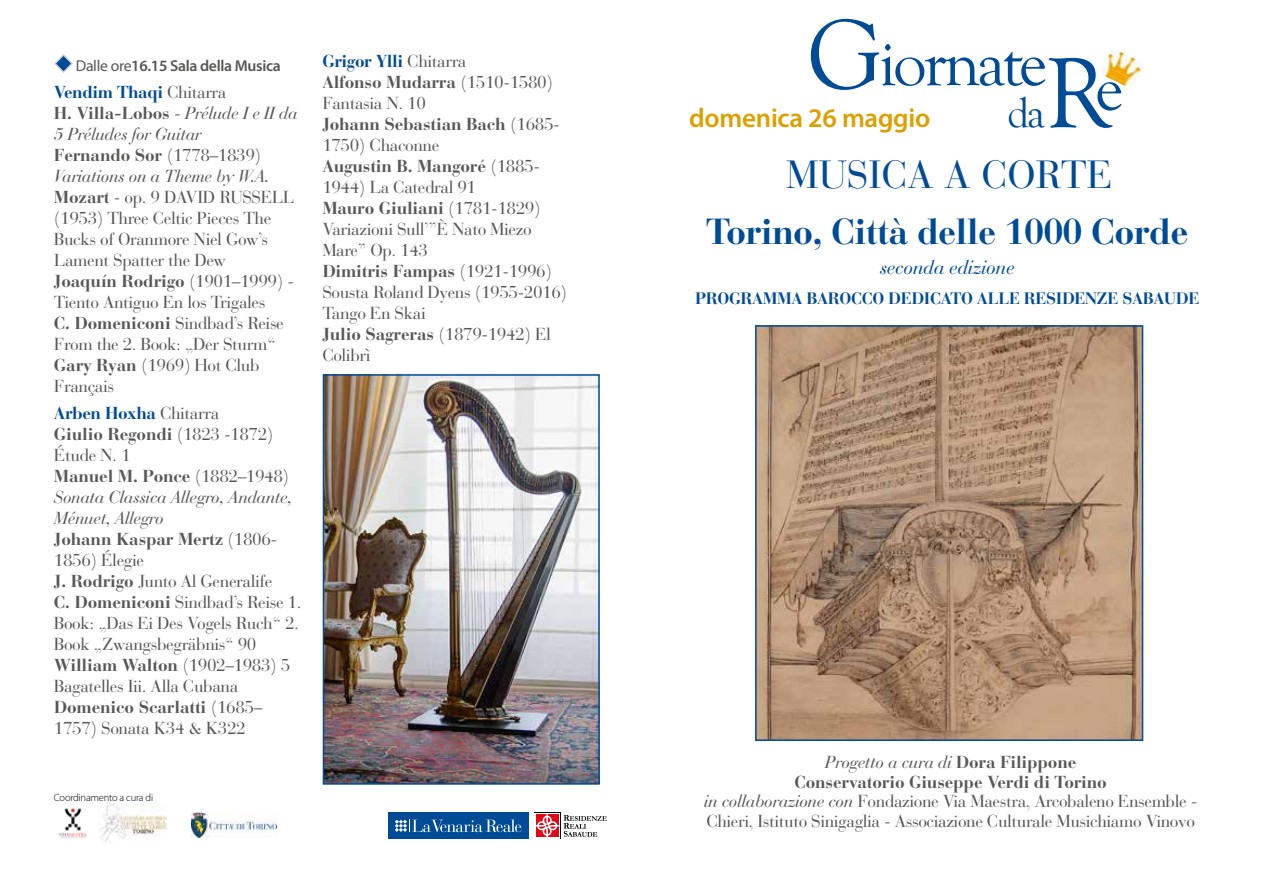
<style>
.page{position:relative;width:1263px;height:893px;background:#fff}
.page>*{position:absolute;margin:0;border:0;box-sizing:border-box;transform-origin:0 0}
.t1{font:102.6px "Goudy Old Style T";color:#004b96}
.t2{font:67.35px "Goudy Old Style T";letter-spacing:-.05em;color:#004b96}
.t3{font:42.45px "Goudy Old Style T";color:#004b96}
.t4{font:39px "Bauer Bodoni CE";color:#004b96}
.t5{font:700 36px "Bauer Bodoni";letter-spacing:-.02em;color:#004b96}
.t6{font:600 27px "Myriad Pro";letter-spacing:-.01em;color:#dea000}
.t7{font:italic 19.5px "Bauer Bodoni";letter-spacing:-.02em;color:#004b96}
.t8{font:17.25px/21px "Bauer Bodoni";letter-spacing:-.025em;color:#575756}
.t9{font:700 16.5px "Bauer Bodoni";letter-spacing:-.02em;color:#004b96}
.t10{font:600 15.75px "Myriad Pro";letter-spacing:-.02em;color:#575756}
.t11{font:300 10.5px "Myriad Pro";letter-spacing:-.02em;color:#000}
.s1{font-weight:400}
.s2{font-weight:700;color:#004b96}
.s3{font-weight:700}
.s4{font-style:italic}
</style>
<div class="page">
<img style="left:1118px;top:51px;width:7px;height:3px">
<img style="left:1107px;top:54px;width:34px;height:20px">
<img style="left:1107px;top:60px;width:31px;height:19px">
<img style="left:1104px;top:65px;width:31px;height:15px">
<img style="left:1104px;top:71px;width:28px;height:16px">
<img style="left:758px;top:328px;width:382px;height:410px">
<div style="left:755px;top:325px;width:388px;height:416px;border:2px solid #004b96"></div>
<img style="left:326px;top:377px;width:271px;height:405px">
<div style="left:323px;top:374px;width:277px;height:411px;border:2px solid #004b96"></div>
<svg style="left:54px;top:54px;width:19px;height:19px"></svg>
<img style="left:59px;top:808px;width:28px;height:31px">
<img style="left:100px;top:804px;width:67px;height:38px">
<div style="left:388px;top:813px;width:140px;height:26px;background:#004b96"></div>
<svg style="left:395px;top:819px;width:126px;height:13px"></svg>
<svg style="left:536px;top:814px;width:71px;height:23px"></svg>
<img style="left:191px;top:812px;width:86px;height:26px">
<p class="t10" style="left:76px;top:57px;width:207px"><span class="s1">Dalle ore</span>16.15 Sala della Musica</p>
<p class="t8" style="left:54px;top:82px;width:245px"><span class="s2">Vendim Thaqi</span> Chitarra<br><span class="s3">H. Villa-Lobos</span> - <span class="s4">Prélude I e II da<br>5 Préludes for Guitar<br></span><span class="s3">Fernando Sor</span> (1778–1839)<br><span class="s4">Variations on a Theme by W.A.<br></span><span class="s3">Mozart</span> - op. 9 DAVID RUSSELL (1953) Three Celtic Pieces The<br>Bucks of Oranmore Niel Gow’s<br>Lament Spatter the Dew<br><span class="s3">Joaquín Rodrigo</span> (1901–1999) -<br>Tiento Antiguo En los Trigales<br><span class="s3">C. Domeniconi</span> Sindbad’s Reise<br>From the 2. Book: „Der Sturm“<br><span class="s3">Gary Ryan</span> (1969) Hot Club<br>Français</p>
<p class="t8" style="left:54px;top:403px;width:249px"><span class="s2">Arben Hoxha</span> Chitarra<br><span class="s3">Giulio Regondi</span> (1823 -1872)<br>Étude N. 1<br><span class="s3">Manuel M. Ponce</span> (1882–1948)<br><span class="s4">Sonata Classica Allegro, Andante,<br>Ménuet, Allegro<br></span><span class="s3">Johann Kaspar Mertz</span> (1806-<br>1856) Élegie<br><span class="s3">J. Rodrigo</span> Junto Al Generalife<br><span class="s3">C. Domeniconi</span> Sindbad’s Reise 1.<br>Book: „Das Ei Des Vogels Ruch“ 2.<br>Book „Zwangsbegräbnis“ 90<br><span class="s3">William Walton</span> (1902–1983) 5<br>Bagatelles Iii. Alla Cubana<br><span class="s3">Domenico Scarlatti</span> (1685–<br>1757) Sonata K34 &amp; K322</p>
<p class="t11" style="left:54px;top:792px;width:101px">Coordinamento a cura di</p>
<p class="t8" style="left:322px;top:51px;width:246px"><span class="s2">Grigor Ylli</span> Chitarra<br><span class="s3">Alfonso Mudarra</span> (1510-1580)<br>Fantasia N. 10<br><span class="s3">Johann Sebastian Bach</span> (1685-<br>1750) Chaconne<br><span class="s3">Augustin B. Mangoré</span> (1885-<br>1944) La Catedral 91<br><span class="s3">Mauro Giuliani</span> (1781-1829)<br>Variazioni Sull’”È Nato Miezo<br>Mare” Op. 143<br><span class="s3">Dimitris Fampas</span> (1921-1996)<br>Sousta Roland Dyens (1955-2016)<br>Tango En Skai<br><span class="s3">Julio Sagreras</span> (1879-1942) El<br>Colibrì</p>
<h1 class="t1" style="left:807px;top:-1px;width:77px">G</h1>
<h2 class="t2" style="left:878px;top:26px;width:170px">iornate</h2>
<h3 class="t3" style="left:1007px;top:90px;width:39px">da</h3>
<h1 class="t1" style="left:1045px;top:37px;width:79px">R<sup>e</sup></h1>
<h3 class="t4" style="left:786px;top:151px;width:328px">MUSICA A CORTE</h3>
<h3 class="t5" style="left:706px;top:210px;width:484px">Torino, Città delle 1000 Corde</h3>
<p class="t7" style="left:880px;top:256px;width:136px">seconda edizione</p>
<p class="t9" style="left:695px;top:289px;width:506px">PROGRAMMA BAROCCO DEDICATO ALLE RESIDENZE SABAUDE</p>
<h3 class="t6" style="left:689px;top:103px;width:243px">domenica 26 maggio</h3>
<p class="t8" style="left:704px;top:753px;width:495px;line-height:19.6px;text-align:center"><span class="s4">Progetto a cura di</span> <span class="s3">Dora Filippone<br>Conservatorio Giuseppe Verdi di Torino<br></span><span class="s4">in collaborazione con</span> Fondazione Via Maestra, Arcobaleno Ensemble - Chieri, Istituto Sinigaglia - Associazione Culturale Musichiamo Vinovo</p>
</div>
